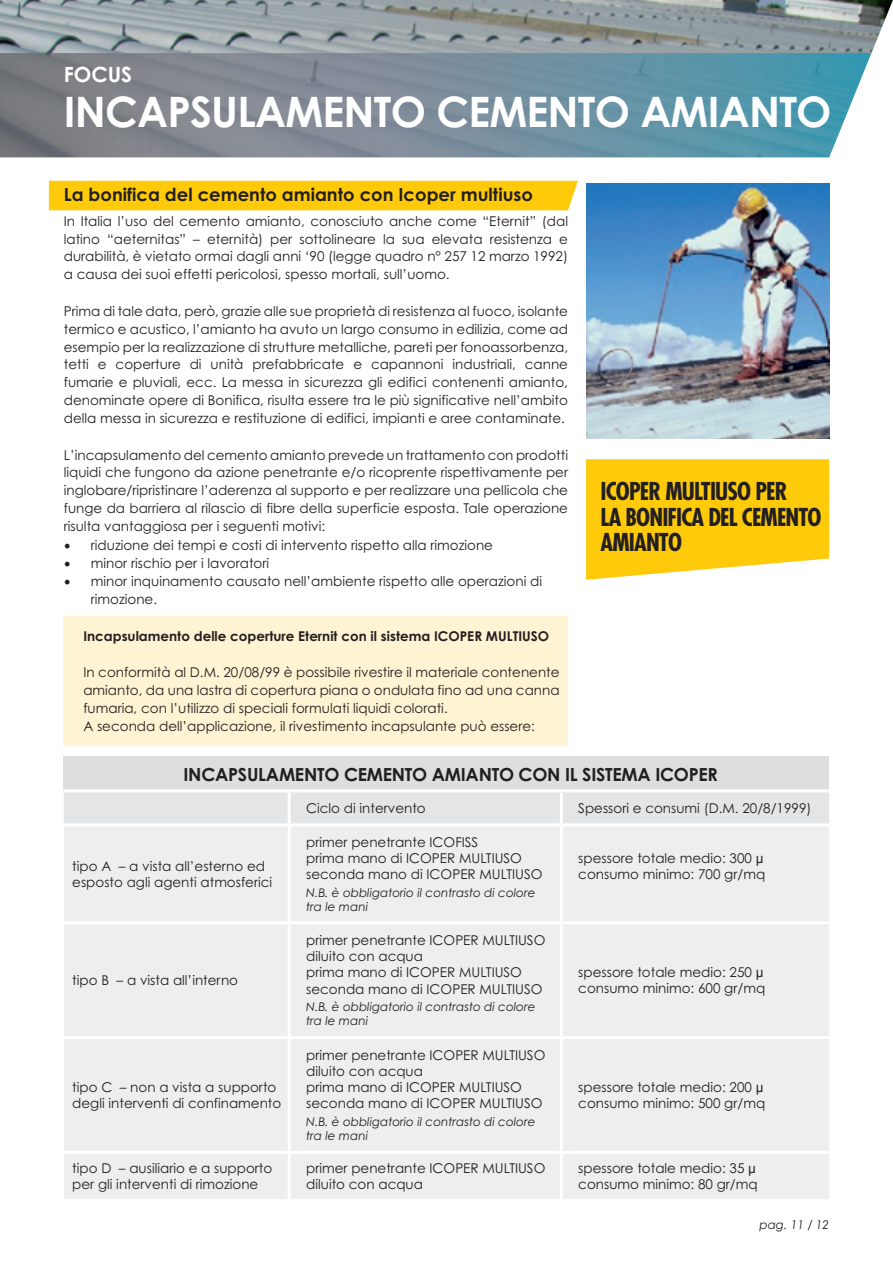
<style>
.page{position:relative;width:893px;height:1263px;background:#fff}
.page>*{position:absolute;margin:0;border:0;box-sizing:border-box;transform-origin:0 0}
.t1{font:700 42px "Century Gothic";letter-spacing:-.02em;color:#fff}
.t2{font:700 condensed 24px/25.5px "Futura";letter-spacing:-.035em;color:#231f20}
.t3{font:700 21px "Century Gothic";color:#fff}
.t4{font:700 18px "Century Gothic";letter-spacing:-.015em;color:#231f20}
.t5{font:13.5px/18px "Century Gothic";color:#231f20}
.t6{font:700 13.5px "Century Gothic";color:#231f20}
.t7{font:italic 12px/14.4px "Century Gothic";color:#231f20}
.s1{font-family:"Minion Pro";font-size:18px}
.s2{font-family:"Arial"}
</style>
<div class="page">
<div style="left:64px;top:757px;width:765px;height:34px;background:#dddee0"></div>
<div style="left:64px;top:826px;width:765px;height:373px;background:#eeeeef"></div>
<hr style="left:288px;top:826px;width:3px;height:95px;background:#fff">
<svg style="left:64px;top:789px;width:765px;height:35px;background:#e6e7e9"></svg>
<hr style="left:560px;top:826px;width:3px;height:95px;background:#fff">
<hr style="left:570px;top:823px;width:259px;height:3px;background:#fff">
<hr style="left:64px;top:921px;width:225px;height:3px;background:#fff">
<svg style="left:289px;top:921px;width:9px;height:3px"></svg>
<hr style="left:288px;top:924px;width:3px;height:112px;background:#fff">
<hr style="left:298px;top:921px;width:263px;height:3px;background:#fff">
<svg style="left:561px;top:921px;width:9px;height:3px"></svg>
<hr style="left:560px;top:924px;width:3px;height:112px;background:#fff">
<hr style="left:570px;top:921px;width:259px;height:3px;background:#fff">
<hr style="left:64px;top:1036px;width:225px;height:3px;background:#fff">
<svg style="left:289px;top:1036px;width:9px;height:3px"></svg>
<hr style="left:288px;top:1039px;width:3px;height:112px;background:#fff">
<hr style="left:298px;top:1036px;width:263px;height:3px;background:#fff">
<svg style="left:561px;top:1036px;width:9px;height:3px"></svg>
<hr style="left:560px;top:1039px;width:3px;height:112px;background:#fff">
<hr style="left:570px;top:1036px;width:259px;height:3px;background:#fff">
<hr style="left:64px;top:1151px;width:225px;height:3px;background:#fff">
<svg style="left:289px;top:1151px;width:9px;height:3px"></svg>
<hr style="left:288px;top:1154px;width:3px;height:45px;background:#fff">
<hr style="left:298px;top:1151px;width:263px;height:3px;background:#fff">
<svg style="left:561px;top:1151px;width:9px;height:3px"></svg>
<hr style="left:560px;top:1154px;width:3px;height:45px;background:#fff">
<hr style="left:570px;top:1151px;width:259px;height:3px;background:#fff">
<img style="left:586px;top:183px;width:243px;height:256px">
<img style="left:0;top:0;width:893px;height:54px">
<img style="left:0;top:53px;width:871px;height:104px">
<svg style="left:586px;top:459px;width:243px;height:121px;background:#fece20"></svg>
<div style="left:49px;top:181px;width:529px;height:29px;background:#feca0a"></div>
<div style="left:64px;top:617px;width:504px;height:129px;background:#fef3d2"></div>
<h3 class="t3" style="left:64px;top:61px;width:70px">FOCUS</h3>
<h1 class="t1" style="left:64px;top:85px;width:769px">INCAPSULAMENTO CEMENTO AMIANTO</h1>
<h3 class="t4" style="left:64px;top:184px;width:471px">La bonifica del cemento amianto con Icoper multiuso</h3>
<p class="t5" style="left:64px;top:211px;width:506px;text-align:justify">In Italia l’uso del cemento amianto, conosciuto anche come “Eternit” (dal latino “aeternitas” – eternità) per sottolineare la sua elevata resistenza e durabilità, è vietato ormai dagli anni ‘90 (legge quadro n° 257 12 marzo 1992) a causa dei suoi effetti pericolosi, spesso mortali, sull’uomo.</p>
<p class="t5" style="left:64px;top:301px;width:506px;text-align:justify">Prima di tale data, però, grazie alle sue proprietà di resistenza al fuoco, isolante termico e acustico, l’amianto ha avuto un largo consumo in edilizia, come ad esempio per la realizzazione di strutture metalliche, pareti per fonoassorbenza, tetti e coperture di unità prefabbricate e capannoni industriali, canne fumarie e pluviali, ecc. La messa in sicurezza gli edifici contenenti amianto, denominate opere di Bonifica, risulta essere tra le più significative nell’ambito della messa in sicurezza e restituzione di edifici, impianti e aree contaminate.</p>
<p class="t5" style="left:64px;top:445px;width:506px;text-align:justify">L’incapsulamento del cemento amianto prevede un trattamento con prodotti liquidi che fungono da azione penetrante e/o ricoprente rispettivamente per inglobare/ripristinare l’aderenza al supporto e per realizzare una pellicola che funge da barriera al rilascio di fibre della superficie esposta. Tale operazione risulta vantaggiosa per i seguenti motivi:</p>
<p class="t5" style="left:64px;top:535px;width:431px"><span class="s1">•</span> riduzione dei tempi e costi di intervento rispetto alla rimozione</p>
<p class="t5" style="left:64px;top:553px;width:207px"><span class="s1">•</span> minor rischio per i lavoratori</p>
<p class="t5" style="left:91px;top:571px;width:453px;text-indent:-27px"><span class="s1">•</span> minor inquinamento causato nell’ambiente rispetto alle operazioni di rimozione.</p>
<p class="t6" style="left:83px;top:628px;width:467px">Incapsulamento delle coperture Eternit con il sistema ICOPER MULTIUSO</p>
<p class="t5" style="left:83px;top:663px;width:478px">In conformità al D.M. 20/08/99 è possibile rivestire il materiale contenente amianto, da una lastra di copertura piana o ondulata fino ad una canna fumaria, con l’utilizzo di speciali formulati liquidi colorati.<br>A seconda dell’applicazione, il rivestimento incapsulante può essere:</p>
<h2 class="t2" style="left:601px;top:478px;width:222px">ICOPER MULTIUSO PER<br>LA BONIFICA DEL CEMENTO<br>AMIANTO</h2>
<h3 class="t4" style="left:184px;top:763px;width:536px">INCAPSULAMENTO CEMENTO AMIANTO CON IL SISTEMA ICOPER</h3>
<p class="t5" style="left:306px;top:799px;width:121px">Ciclo di intervento</p>
<p class="t5" style="left:578px;top:799px;width:235px">Spessori e consumi (D.M. 20/8/1999)</p>
<p class="t5" style="left:72px;top:858px;width:201px;line-height:16.2px">tipo A – a vista all’esterno ed esposto agli agenti atmosferici</p>
<p class="t5" style="left:72px;top:971px;width:167px">tipo B – a vista all’interno</p>
<p class="t5" style="left:72px;top:1079px;width:211px;line-height:16.2px">tipo C – non a vista a supporto degli interventi di confinamento</p>
<p class="t5" style="left:306px;top:834px;width:238px;line-height:16.2px">primer penetrante ICOFISS<br>prima mano di ICOPER MULTIUSO seconda mano di ICOPER MULTIUSO</p>
<p class="t7" style="left:306px;top:885px;width:231px">N.B. è obbligatorio il contrasto di colore tra le mani</p>
<p class="t5" style="left:306px;top:932px;width:241px;line-height:16.2px">primer penetrante ICOPER MULTIUSO diluito con acqua<br>prima mano di ICOPER MULTIUSO seconda mano di ICOPER MULTIUSO</p>
<p class="t7" style="left:306px;top:999px;width:231px">N.B. è obbligatorio il contrasto di colore tra le mani</p>
<p class="t5" style="left:306px;top:1047px;width:241px;line-height:16.2px">primer penetrante ICOPER MULTIUSO diluito con acqua<br>prima mano di ICOPER MULTIUSO seconda mano di ICOPER MULTIUSO</p>
<p class="t7" style="left:306px;top:1114px;width:231px">N.B. è obbligatorio il contrasto di colore tra le mani</p>
<p class="t5" style="left:578px;top:849px;width:188px;line-height:16.2px">spessore totale medio: 300 <span class="s2">μ </span>consumo minimo: 700 gr/mq</p>
<p class="t5" style="left:578px;top:964px;width:188px;line-height:16.2px">spessore totale medio: 250 <span class="s2">μ </span>consumo minimo: 600 gr/mq</p>
<p class="t5" style="left:578px;top:1079px;width:188px;line-height:16.2px">spessore totale medio: 200 <span class="s2">μ </span>consumo minimo: 500 gr/mq</p>
<p class="t5" style="left:72px;top:1159px;width:202px;line-height:16.2px">tipo D – ausiliario e a supporto per gli interventi di rimozione</p>
<p class="t5" style="left:306px;top:1159px;width:241px;line-height:16.2px">primer penetrante ICOPER MULTIUSO diluito con acqua</p>
<p class="t5" style="left:578px;top:1159px;width:181px;line-height:16.2px">spessore totale medio: 35 <span class="s2">μ </span>consumo minimo: 80 gr/mq</p>
<p class="t7" style="left:760px;top:1217px;width:71px">pag. 11 / 12</p>
</div>
